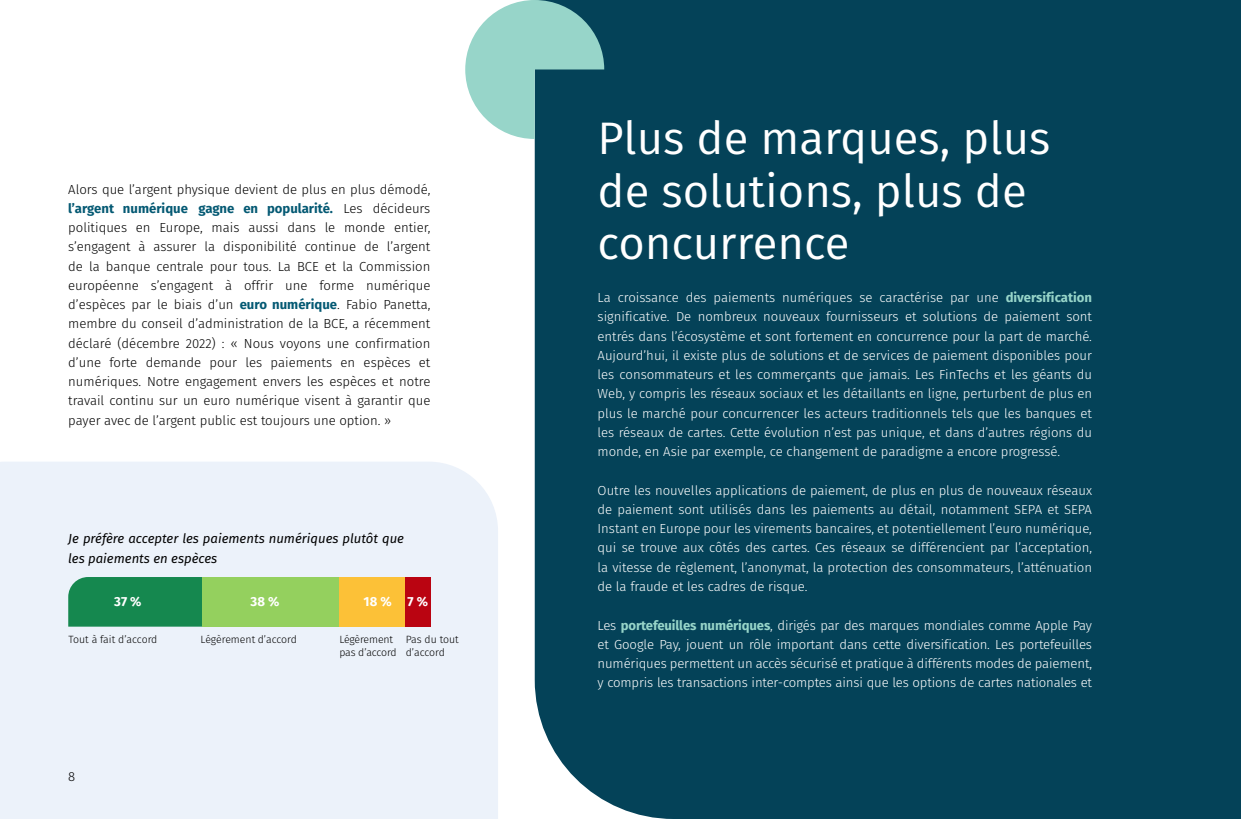
<style>
.page{position:relative;width:1241px;height:819px;background:#fff}
.page>*{position:absolute;margin:0;border:0;box-sizing:border-box;transform-origin:0 0}
.t1{font:45.5px/52.5px "Fira Sans";color:#fff}
.t2{font:300 13.12px/19.2px "Fira Sans";letter-spacing:-.005em;color:#fff;text-align:justify}
.t3{font:300 13.12px/19.2px "Fira Sans";color:#000;text-align:justify}
.t4{font:italic 13.12px/19.2px "Fira Sans";color:#000}
.t5{font:700 13.12px "Fira Sans";color:#fff}
.t6{font:300 10.5px/12.2px "Fira Sans";letter-spacing:-.01em;color:#000}
.s1{font-weight:700;color:#045973}
.s2{font-weight:700;color:#97d5c9}
</style>
<div class="page">
<div style="left:534px;top:0;width:706px;height:819px;background:#044258"></div>
<div style="left:0;top:462px;width:498px;height:357px;background:#ecf2fa"></div>
<svg style="left:465px;top:0;width:139px;height:139px;background:#76adac"></svg>
<div style="left:68px;top:577px;width:134px;height:49px;background:#15884f"></div>
<div style="left:202px;top:577px;width:138px;height:49px;background:#94d05e"></div>
<div style="left:340px;top:577px;width:65px;height:49px;background:#fcc137"></div>
<div style="left:405px;top:577px;width:25px;height:49px;background:#ba0411"></div>
<p class="t3" style="left:68px;top:179px;width:363px">Alors que l’argent physique devient de plus en plus démodé, <span class="s1">l’argent numérique gagne en popularité.</span> Les décideurs politiques en Europe, mais aussi dans le monde entier, s’engagent à assurer la disponibilité continue de l’argent de la banque centrale pour tous. La BCE et la Commission européenne s’engagent à offrir une forme numérique d’espèces par le biais d’un <span class="s1">euro numérique</span>. Fabio Panetta, membre du conseil d’administration de la BCE, a récemment déclaré (décembre 2022) : « Nous voyons une confirmation d’une forte demande pour les paiements en espèces et numériques. Notre engagement envers les espèces et notre travail continu sur un euro numérique visent à garantir que payer avec de l’argent public est toujours une option. »</p>
<p class="t4" style="left:68px;top:529px;width:337px">Je préfère accepter les paiements numériques plutôt que les paiements en espèces</p>
<p class="t5" style="left:114px;top:590px;width:29px">37 %</p>
<p class="t5" style="left:250px;top:590px;width:30px">38 %</p>
<p class="t5" style="left:363px;top:590px;width:66px">18 % 7 %</p>
<p class="t6" style="left:68px;top:633px;width:90px">Tout à fait d’accord</p>
<p class="t6" style="left:200px;top:633px;width:98px">Légèrement d’accord</p>
<p class="t6" style="left:339px;top:633px;width:59px">Légèrement pas d’accord</p>
<p class="t6" style="left:406px;top:633px;width:54px">Pas du tout d’accord</p>
<p class="t3" style="left:68px;top:766px;width:9px">8</p>
<h1 class="t1" style="left:597px;top:111px;width:454px">Plus de marques, plus de solutions, plus de concurrence</h1>
<p class="t2" style="left:597px;top:288px;width:496px">La croissance des paiements numériques se caractérise par une <span class="s2">diversification </span>significative. De nombreux nouveaux fournisseurs et solutions de paiement sont entrés dans l’écosystème et sont fortement en concurrence pour la part de marché.<br>Aujourd’hui, il existe plus de solutions et de services de paiement disponibles pour les consommateurs et les commerçants que jamais. Les FinTechs et les géants du Web, y compris les réseaux sociaux et les détaillants en ligne, perturbent de plus en plus le marché pour concurrencer les acteurs traditionnels tels que les banques et les réseaux de cartes. Cette évolution n’est pas unique, et dans d’autres régions du monde, en Asie par exemple, ce changement de paradigme a encore progressé.</p>
<p class="t2" style="left:597px;top:480px;width:496px">Outre les nouvelles applications de paiement, de plus en plus de nouveaux réseaux de paiement sont utilisés dans les paiements au détail, notamment SEPA et SEPA Instant en Europe pour les virements bancaires, et potentiellement l’euro numérique, qui se trouve aux côtés des cartes. Ces réseaux se différencient par l’acceptation, la vitesse de règlement, l’anonymat, la protection des consommateurs, l’atténuation de la fraude et les cadres de risque.</p>
<p class="t2" style="left:597px;top:615px;width:496px">Les <span class="s2">portefeuilles numériques</span>, dirigés par des marques mondiales comme Apple Pay et Google Pay, jouent un rôle important dans cette diversification. Les portefeuilles numériques permettent un accès sécurisé et pratique à différents modes de paiement, y compris les transactions inter-comptes ainsi que les options de cartes nationales et</p>
</div>
